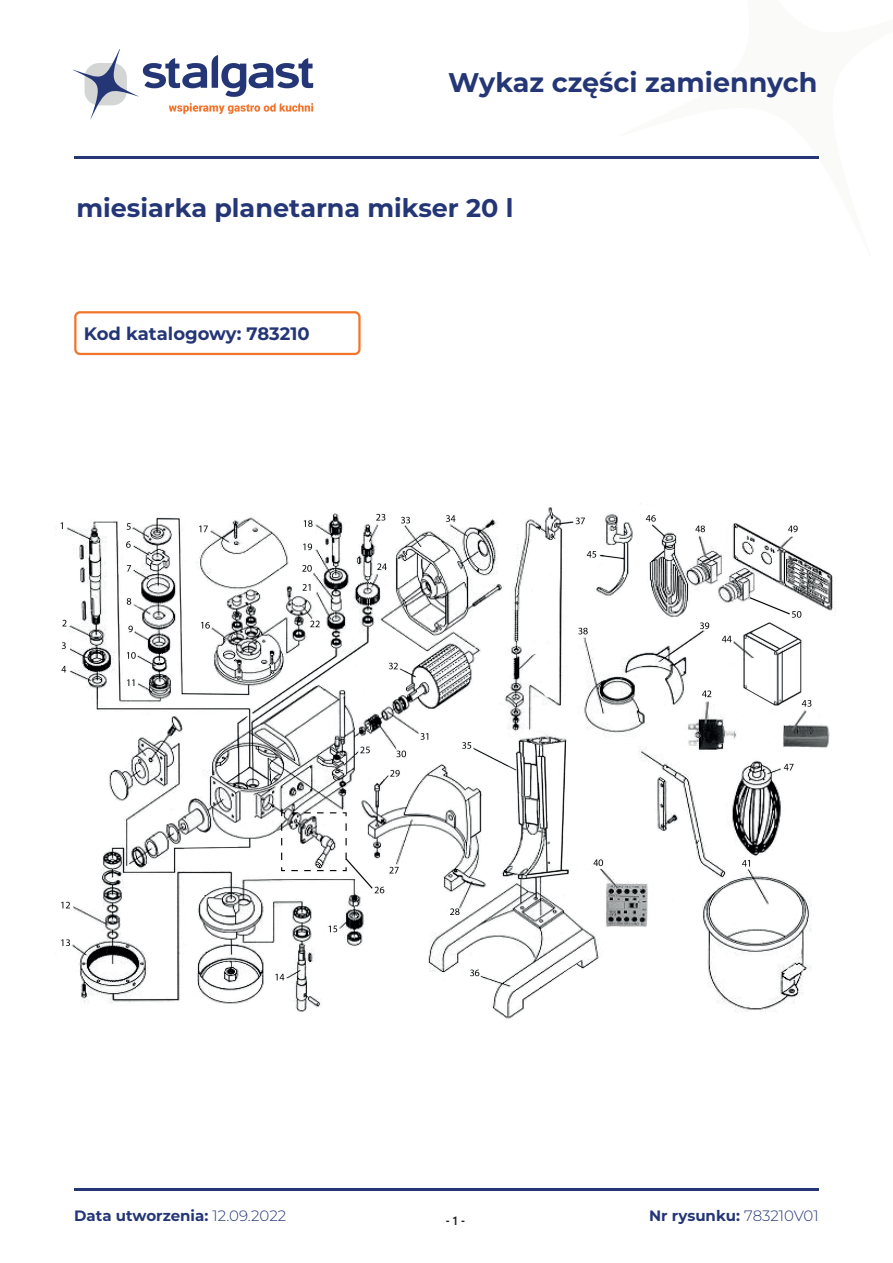
<style>
.page{position:relative;width:893px;height:1263px;background:#fff}
.page>*{position:absolute;margin:0;border:0;box-sizing:border-box;transform-origin:0 0}
.t1{font:700 27px "Montserrat";color:#243676}
.t2{font:700 25.5px "Montserrat";color:#243676}
.t3{font:700 18px "Montserrat";color:#243676}
.t4{font:700 15px "Montserrat";color:#243676}
.t5{font:700 12px "Roboto";color:#231f20;scale:.86 1}
.s1{font-weight:300}
</style>
<div class="page">
<svg style="left:73px;top:49px;width:240px;height:70px"></svg>
<hr style="left:74px;top:156px;width:745px;height:2px;background:#243676">
<hr style="left:74px;top:1188px;width:745px;height:3px;background:#243676">
<div style="left:74px;top:311px;width:287px;height:44px;border:2px solid #f3742b;border-radius:5px"></div>
<img style="left:55px;top:503px;width:781px;height:516px">
<h1 class="t1" style="left:448px;top:63px;width:371px">Wykaz części zamiennych</h1>
<h2 class="t2" style="left:76px;top:189px;width:438px">miesiarka planetarna mikser 20 l</h2>
<p class="t3" style="left:84px;top:320px;width:227px">Kod katalogowy: 783210</p>
<p class="t4" style="left:74px;top:1205px;width:214px">Data utworzenia: <span class="s1">12.09.2022</span></p>
<p class="t5" style="left:446px;top:1212px;width:24px">- 1 -</p>
<p class="t4" style="left:649px;top:1205px;width:171px">Nr rysunku: <span class="s1">783210V01</span></p>
</div>
